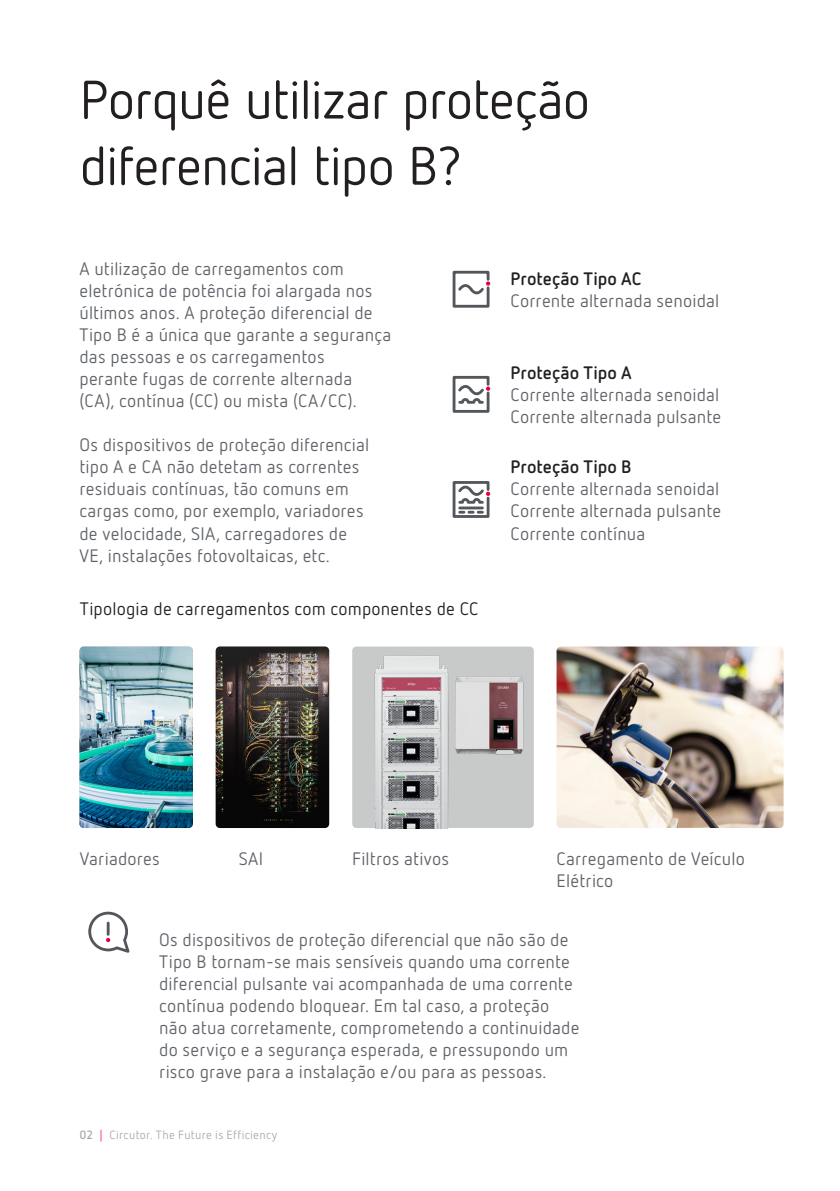
<style>
.page{position:relative;width:840px;height:1191px;background:#fff}
.page>*{position:absolute;margin:0;border:0;box-sizing:border-box;transform-origin:0 0}
.t1{font:54px/66.2px "Netto Pro";letter-spacing:-.02em;color:#231f20}
.t2{font:18px/22px "Netto Pro";letter-spacing:.01em;color:#5f6369}
.t3{font:18px "Netto Pro";letter-spacing:.01em;color:#231f20}
.t4{font:700 18px "Netto Pro";letter-spacing:.005em;color:#231f20}
.t5{font:12px "Netto Pro";letter-spacing:.03em;color:#a8abac}
.s1{font-weight:700}
.s2{color:#ee2d50}
</style>
<div class="page">
<img style="left:215px;top:646px;width:114px;height:182px">
<img style="left:79px;top:646px;width:114px;height:182px">
<div style="left:352px;top:646px;width:181px;height:182px;background:#c8c9c9;border-radius:4px"></div>
<img style="left:556px;top:646px;width:227px;height:182px">
<img style="left:353px;top:647px;width:96px;height:181px">
<img style="left:447px;top:666px;width:77px;height:99px">
<svg style="left:452px;top:270px;width:38px;height:38px"></svg>
<svg style="left:452px;top:375px;width:38px;height:38px"></svg>
<svg style="left:452px;top:481px;width:38px;height:37px"></svg>
<svg style="left:88px;top:911px;width:42px;height:42px"></svg>
<h3 class="t1" style="left:79px;top:65px;width:512px">Porquê utilizar proteção diferencial tipo B?</h3>
<p class="t2" style="left:79px;top:257px;width:313px">A utilização de carregamentos com eletrónica de potência foi alargada nos últimos anos. A proteção diferencial de Tipo B é a única que garante a segurança das pessoas e os carregamentos<br>perante fugas de corrente alternada (CA), contínua (CC) ou mista (CA/CC).</p>
<p class="t2" style="left:79px;top:433px;width:291px">Os dispositivos de proteção diferencial tipo A e CA não detetam as correntes residuais contínuas, tão comuns em cargas como, por exemplo, variadores de velocidade, SIA, carregadores de VE, instalações fotovoltaicas, etc.</p>
<h5 class="t3" style="left:80px;top:597px;width:400px">Tipologia de carregamentos com componentes de CC</h5>
<h5 class="t4" style="left:510px;top:267px;width:132px">Proteção Tipo AC</h5>
<p class="t2" style="left:510px;top:289px;width:210px">Corrente alternada senoidal</p>
<h5 class="t4" style="left:510px;top:361px;width:123px">Proteção Tipo A</h5>
<p class="t2" style="left:510px;top:383px;width:210px">Corrente alternada senoidal</p>
<p class="t2" style="left:510px;top:405px;width:212px">Corrente alternada pulsante</p>
<h5 class="t4" style="left:510px;top:455px;width:123px">Proteção Tipo B</h5>
<p class="t2" style="left:510px;top:477px;width:210px">Corrente alternada senoidal</p>
<p class="t2" style="left:510px;top:499px;width:212px">Corrente alternada pulsante</p>
<p class="t2" style="left:510px;top:521px;width:136px">Corrente contínua</p>
<p class="t2" style="left:80px;top:846px;width:82px">Variadores</p>
<p class="t2" style="left:238px;top:846px;width:26px">SAI</p>
<p class="t2" style="left:352px;top:846px;width:98px">Filtros ativos</p>
<p class="t2" style="left:556px;top:846px;width:190px">Carregamento de Veículo<br>Elétrico</p>
<p class="t2" style="left:159px;top:928px;width:421px">Os dispositivos de proteção diferencial que não são de Tipo B tornam-se mais sensíveis quando uma corrente diferencial pulsante vai acompanhada de uma corrente contínua podendo bloquear. Em tal caso, a proteção não atua corretamente, comprometendo a continuidade do serviço e a segurança esperada, e pressupondo um risco grave para a instalação e/ou para as pessoas.</p>
<p class="t5" style="left:79px;top:1127px;width:199px"><span class="s1">02</span> <span class="s2">|</span> Circutor. The Future is Efficiency</p>
</div>
